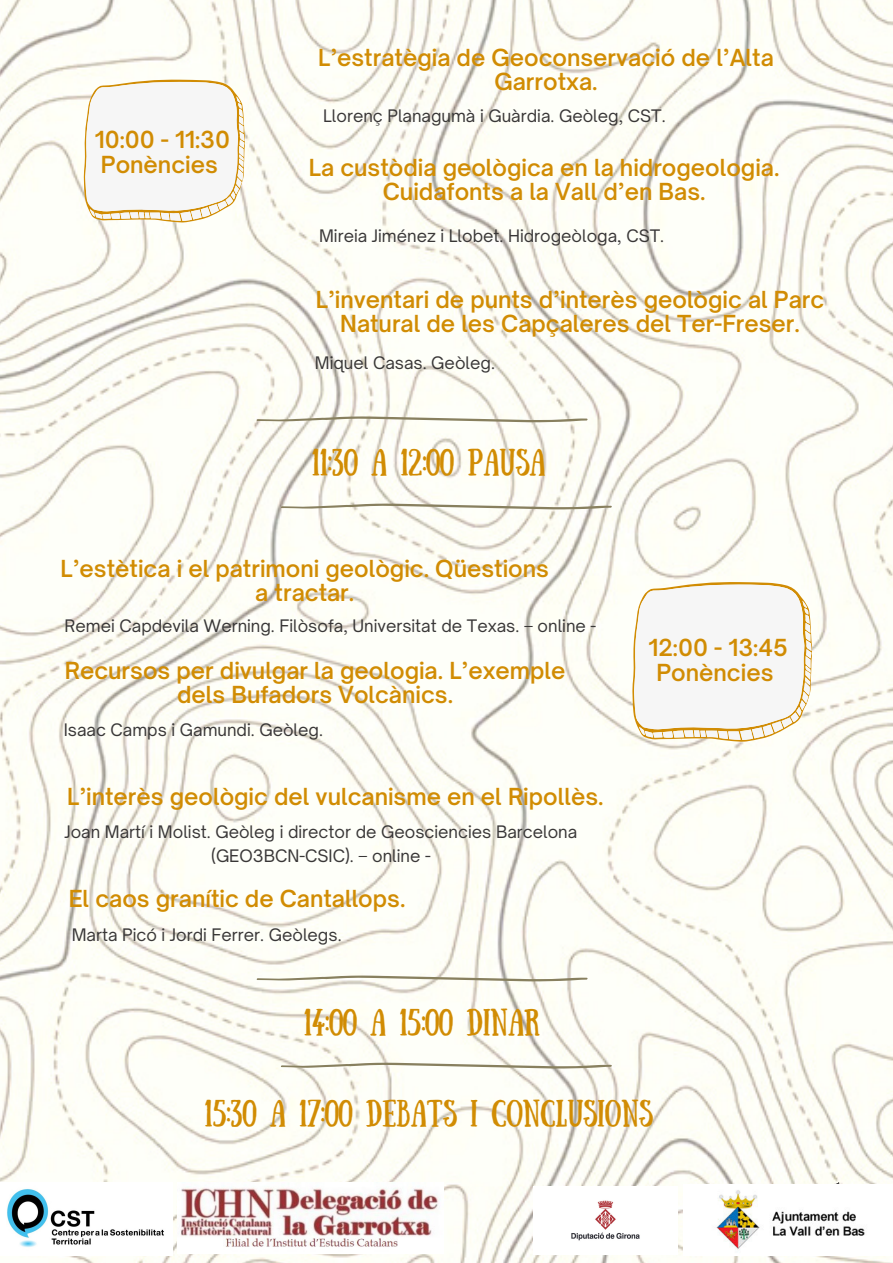
<style>
.page{position:relative;width:893px;height:1263px;background:#fff}
.page>*{position:absolute;margin:0;border:0;box-sizing:border-box;transform-origin:0 0}
.t1{font:27px "Sunday";color:#d18c03}
.t2{font:600 22.5px/24.2px "Open Sauce One";color:#d18c03;text-align:center}
.t3{font:16.5px/23.1px "Open Sauce One";color:#393737;text-align:center}
</style>
<div class="page">
<img style="left:0;top:0;width:893px;height:1263px">
<svg style="left:84px;top:80px;width:161px;height:142px"></svg>
<svg style="left:632px;top:582px;width:180px;height:160px"></svg>
<svg style="left:834px;top:1182px;width:6px;height:2px"></svg>
<svg style="left:257px;top:411px;width:330px;height:17px"></svg>
<img style="left:534px;top:1186px;width:143px;height:68px">
<img style="left:0;top:1182px;width:172px;height:74px">
<img style="left:178px;top:1182px;width:266px;height:71px">
<img style="left:683px;top:1184px;width:210px;height:72px">
<svg style="left:281px;top:498px;width:331px;height:17px"></svg>
<svg style="left:257px;top:970px;width:330px;height:17px"></svg>
<svg style="left:281px;top:1057px;width:331px;height:17px"></svg>
<p class="t2" style="left:318px;top:46px;width:457px">L’estratègia de Geoconservació de l’Alta<br>Garrotxa.</p>
<p class="t2" style="left:95px;top:127px;width:137px;line-height:24.8px;text-align:left">10:00 - 11:30<br>Ponències</p>
<p class="t3" style="left:323px;top:104px;width:344px">Llorenç Planagumà i Guàrdia. Geòleg, CST.</p>
<p class="t2" style="left:309px;top:156px;width:472px">La custòdia geològica en la hidrogeologia.<br>Cuidafonts a la Vall d’en Bas.</p>
<p class="t3" style="left:319px;top:224px;width:347px">Mireia Jiménez i Llobet. Hidrogeòloga, CST.</p>
<p class="t2" style="left:316px;top:287px;width:510px">L’inventari de punts d’interès geològic al Parc<br>Natural de les Capçaleres del Ter-Freser.</p>
<p class="t3" style="left:315px;top:351px;width:181px">Miquel Casas. Geòleg.</p>
<p class="t1" style="left:312px;top:444px;width:235px">11:30 A 12:00 PAUSA</p>
<p class="t2" style="left:61px;top:556px;width:490px">L’estètica i el patrimoni geològic. Qüestions a tractar.</p>
<p class="t3" style="left:65px;top:614px;width:533px">Remei Capdevila Werning. Filòsofa, Universitat de Texas. – online -</p>
<p class="t2" style="left:65px;top:658px;width:502px">Recursos per divulgar la geologia. L’exemple dels Bufadors Volcànics.</p>
<p class="t3" style="left:64px;top:718px;width:261px">Isaac Camps i Gamundi. Geòleg.</p>
<p class="t2" style="left:67px;top:784px;width:538px">L’interès geològic del vulcanisme en el Ripollès.</p>
<p class="t3" style="left:64px;top:820px;width:514px">Joan Martí i Molist. Geòleg i director de Geosciencies Barcelona (GEO3BCN-CSIC). – online -</p>
<p class="t2" style="left:69px;top:886px;width:338px">El caos granític de Cantallops.</p>
<p class="t3" style="left:72px;top:923px;width:271px">Marta Picó i Jordi Ferrer. Geòlegs.</p>
<p class="t1" style="left:304px;top:1003px;width:237px">14:00 A 15:00 DINAR</p>
<p class="t2" style="left:648px;top:635px;width:141px;line-height:24.8px">12:00 - 13:45<br>Ponències</p>
<p class="t1" style="left:205px;top:1094px;width:449px">15:30 A 17:00 DEBATS I CONCLUSIONS</p>
</div>
